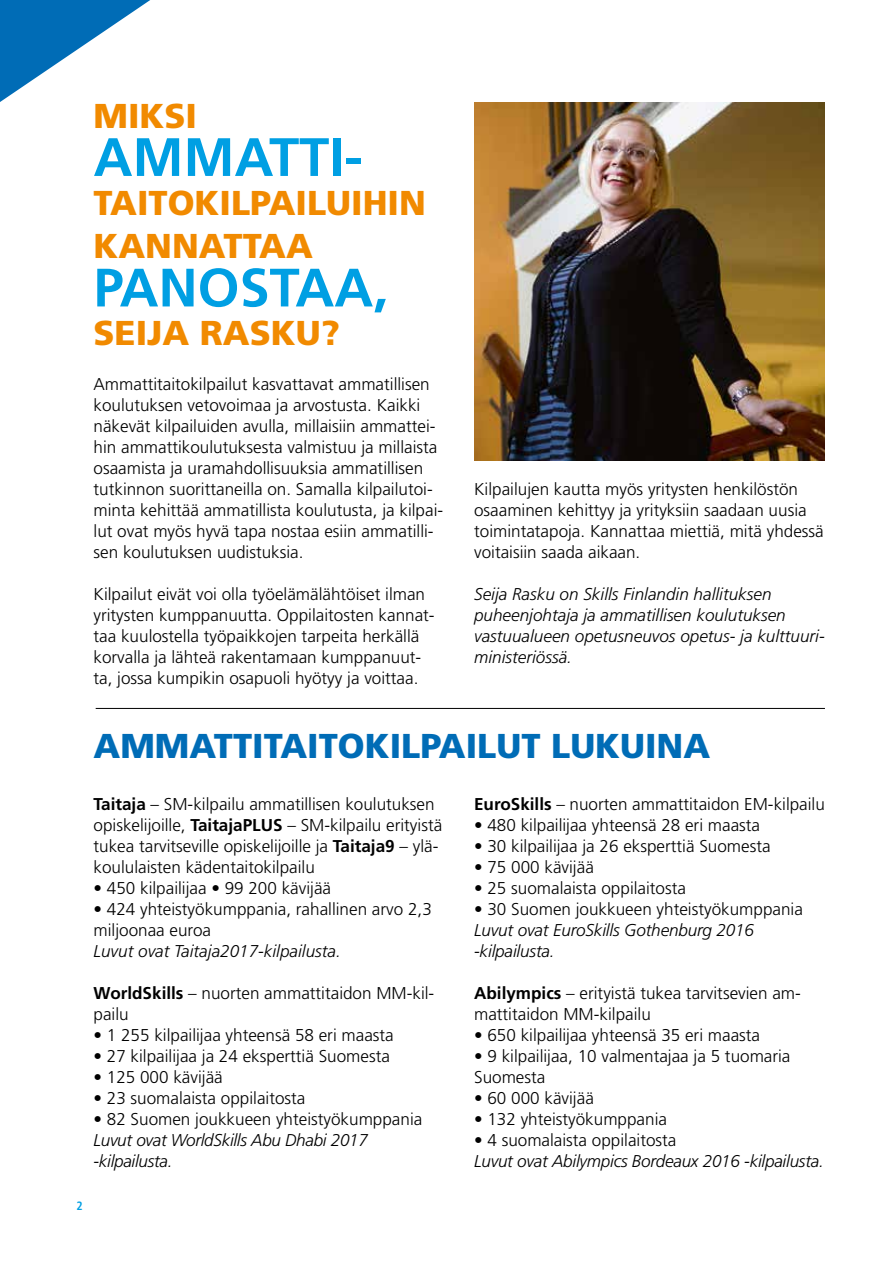
<style>
.page{position:relative;width:893px;height:1263px;background:#fff}
.page>*{position:absolute;margin:0;border:0;box-sizing:border-box;transform-origin:0 0}
.OTSIKKO{font:700 54px "Frutiger LT Std";color:#009fe3}
.OTSIKKO-2{font:900 34.5px/43.5px "Frutiger LT Std";color:#f18a00}
.OTSIKKO-3{font:900 34.5px "Frutiger LT Std";color:#006cb6}
.leipis{font:300 17.1px/21px "Frutiger LT Std";color:#000}
.leipis-2{font:italic 300 17.1px/21px "Frutiger LT Std";color:#000}
.leipis-3{font:italic 300 17.1px/21px "Frutiger LT Std";letter-spacing:-.02em;color:#000}
.t1{font:700 condensed 12px "Frutiger LT Std";color:#009fe3}
.s1{font-weight:700}
</style>
<div class="page">
<img style="left:474px;top:102px;width:351px;height:359px">
<hr style="left:96px;top:708px;width:729px;height:1px;background:#000">
<svg style="left:0;top:0;width:150px;height:102px"></svg>
<p class="OTSIKKO-2" style="left:94px;top:94px;width:105px">MIKSI</p>
<p class="OTSIKKO" style="left:94px;top:125px;width:270px">AMMATTI-</p>
<p class="OTSIKKO-2" style="left:94px;top:181px;width:334px">TAITOKILPAILUIHIN<br>KANNATTAA</p>
<p class="OTSIKKO" style="left:94px;top:256px;width:296px">PANOSTAA,</p>
<p class="OTSIKKO-2" style="left:94px;top:312px;width:248px">SEIJA RASKU?</p>
<p class="leipis" style="left:94px;top:374px;width:351px">Ammattitaitokilpailut kasvattavat ammatillisen koulutuksen vetovoimaa ja arvostusta. Kaikki näkevät kilpailuiden avulla, millaisiin ammattei&shy;hin ammattikoulutuksesta valmistuu ja millaista osaamista ja uramahdollisuuksia ammatillisen tutkinnon suorittaneilla on. Samalla kilpailutoi&shy;minta kehittää ammatillista koulutusta, ja kilpai&shy;lut ovat myös hyvä tapa nostaa esiin ammatilli&shy;sen koulutuksen uudistuksia.</p>
<p class="leipis" style="left:94px;top:584px;width:343px">Kilpailut eivät voi olla työelämälähtöiset ilman yritysten kumppanuutta. Oppilaitosten kannat&shy;taa kuulostella työpaikkojen tarpeita herkällä korvalla ja lähteä rakentamaan kumppanuut&shy;ta, jossa kumpikin osapuoli hyötyy ja voittaa.</p>
<p class="leipis" style="left:474px;top:479px;width:351px">Kilpailujen kautta myös yritysten henkilöstön osaaminen kehittyy ja yrityksiin saadaan uusia toimintatapoja. Kannattaa miettiä, mitä yhdessä voitaisiin saada aikaan.</p>
<p class="leipis-2" style="left:474px;top:584px;width:352px">Seija Rasku on Skills Finlandin hallituksen puheenjohtaja ja ammatillisen koulutuksen vastuualueen opetusneuvos opetus- ja kulttuuri&shy;ministeriössä.</p>
<p class="OTSIKKO-3" style="left:94px;top:725px;width:618px">AMMATTITAITOKILPAILUT LUKUINA</p>
<p class="leipis" style="left:94px;top:794px;width:350px"><span class="s1">Taitaja</span> – SM-kilpailu ammatillisen koulutuksen opiskelijoille, <span class="s1">TaitajaPLUS</span> – SM-kilpailu erityistä tukea tarvitseville opiskelijoille ja <span class="s1">Taitaja9</span> – ylä&shy;koululaisten kädentaitokilpailu</p>
<p class="leipis" style="left:94px;top:878px;width:239px">• 450 kilpailijaa • 99 200 kävijää</p>
<p class="leipis" style="left:94px;top:899px;width:340px">• 424 yhteistyökumppania, rahallinen arvo 2,3 miljoonaa euroa</p>
<p class="leipis-2" style="left:94px;top:941px;width:249px">Luvut ovat Taitaja2017-kilpailusta.</p>
<p class="leipis" style="left:94px;top:983px;width:342px"><span class="s1">WorldSkills</span> – nuorten ammattitaidon MM-kil&shy;pailu</p>
<p class="leipis" style="left:94px;top:1025px;width:302px">• 1 255 kilpailijaa yhteensä 58 eri maasta</p>
<p class="leipis" style="left:94px;top:1046px;width:298px">• 27 kilpailijaa ja 24 eksperttiä Suomesta</p>
<p class="leipis" style="left:94px;top:1067px;width:131px">• 125 000 kävijää</p>
<p class="leipis" style="left:94px;top:1088px;width:213px">• 23 suomalaista oppilaitosta</p>
<p class="leipis" style="left:94px;top:1109px;width:330px">• 82 Suomen joukkueen yhteistyökumppania</p>
<p class="leipis-3" style="left:94px;top:1130px;width:276px">Luvut ovat WorldSkills Abu Dhabi 2017 -kilpailusta.</p>
<p class="leipis" style="left:474px;top:794px;width:352px"><span class="s1">EuroSkills</span> – nuorten ammattitaidon EM-kilpailu</p>
<p class="leipis" style="left:474px;top:815px;width:287px">• 480 kilpailijaa yhteensä 28 eri maasta</p>
<p class="leipis" style="left:474px;top:836px;width:298px">• 30 kilpailijaa ja 26 eksperttiä Suomesta</p>
<p class="leipis" style="left:474px;top:857px;width:121px">• 75 000 kävijää</p>
<p class="leipis" style="left:474px;top:878px;width:213px">• 25 suomalaista oppilaitosta</p>
<p class="leipis" style="left:474px;top:899px;width:330px">• 30 Suomen joukkueen yhteistyökumppania</p>
<p class="leipis-2" style="left:474px;top:920px;width:281px">Luvut ovat EuroSkills Gothenburg 2016 -kilpailusta.</p>
<p class="leipis" style="left:474px;top:983px;width:328px"><span class="s1">Abilympics</span> – erityistä tukea tarvitsevien am&shy;mattitaidon MM-kilpailu</p>
<p class="leipis" style="left:474px;top:1025px;width:287px">• 650 kilpailijaa yhteensä 35 eri maasta</p>
<p class="leipis" style="left:474px;top:1046px;width:318px">• 9 kilpailijaa, 10 valmentajaa ja 5 tuomaria<br>Suomesta</p>
<p class="leipis" style="left:474px;top:1088px;width:121px">• 60 000 kävijää</p>
<p class="leipis" style="left:474px;top:1109px;width:194px">• 132 yhteistyökumppania</p>
<p class="leipis" style="left:474px;top:1130px;width:204px">• 4 suomalaista oppilaitosta</p>
<p class="leipis-2" style="left:474px;top:1151px;width:351px">Luvut ovat Abilympics Bordeaux 2016 -kilpailusta.</p>
<p class="t1" style="left:77px;top:1199px;width:8px">2</p>
</div>
